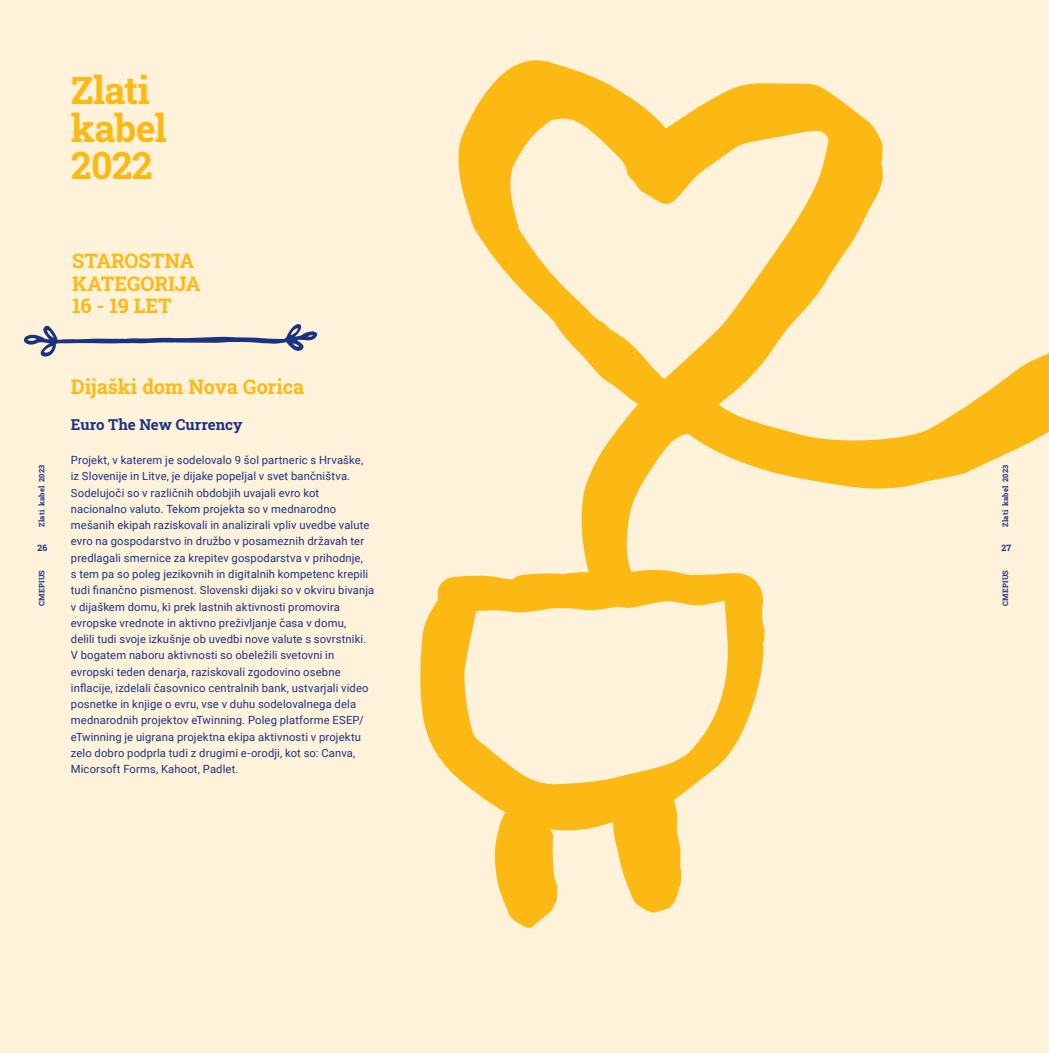
<style>
.page{position:relative;width:1049px;height:1053px;background:#fff}
.page>*{position:absolute;margin:0;border:0;box-sizing:border-box;transform-origin:0 0}
.t1{font:37.5px/37.5px "Roboto Slab";letter-spacing:-.015em;color:#fdb913}
.t2{font:20px/22.5px "Roboto Slab";letter-spacing:-.005em;color:#fdb913}
.t3{font:15px "Roboto Slab";letter-spacing:-.005em;color:#1b3281}
.t4{font:11.25px/16.2px "Roboto";letter-spacing:.01em;color:#1b3281}
.t5{font:8.75px "Roboto Slab";color:#1b3281}
.t6{font:7.5px "Roboto Slab";letter-spacing:.025em;color:#1b3281}
</style>
<div class="page">
<div style="left:0;top:0;width:1049px;height:1052px;background:#fff2db"></div>
<svg style="left:420px;top:603px;width:345px;height:228px"></svg>
<svg style="left:611px;top:778px;width:70px;height:135px"></svg>
<svg style="left:494px;top:794px;width:63px;height:134px"></svg>
<svg style="left:764px;top:353px;width:285px;height:136px;fill:#fdb913"></svg>
<svg style="left:436px;top:440px;width:328px;height:173px"></svg>
<svg style="left:458px;top:60px;width:427px;height:380px"></svg>
<svg style="left:24px;top:324px;width:293px;height:32px"></svg>
<h1 class="t1" style="left:71px;top:71px;width:97px">Zlati kabel<br>2022</h1>
<h2 class="t2" style="left:72px;top:249px;width:130px">STAROSTNA<br>KATEGORIJA<br>16 - 19 LET</h2>
<p class="t6" style="left:36px;top:527px;width:63px;rotate:-90deg">Zlati kabel 2023</p>
<p class="t5" style="left:38px;top:541px;width:11px">26</p>
<p class="t6" style="left:36px;top:605px;width:37px;rotate:-90deg">CMEPIUS</p>
<h2 class="t2" style="left:71px;top:375px;width:235px">Dijaški dom Nova Gorica</h2>
<h3 class="t3" style="left:71px;top:414px;width:173px">Euro The New Currency</h3>
<p class="t4" style="left:71px;top:451px;width:305px">Projekt, v katerem je sodelovalo 9 šol partneric s Hrvaške,<br>iz Slovenije in Litve, je dijake popeljal v svet bančništva.<br>Sodelujoči so v različnih obdobjih uvajali evro kot nacionalno valuto. Tekom projekta so v mednarodno mešanih ekipah raziskovali in analizirali vpliv uvedbe valute evro na gospodarstvo in družbo v posameznih državah ter predlagali smernice za krepitev gospodarstva v prihodnje,<br>s tem pa so poleg jezikovnih in digitalnih kompetenc krepili tudi finančno pismenost. Slovenski dijaki so v okviru bivanja v dijaškem domu, ki prek lastnih aktivnosti promovira evropske vrednote in aktivno preživljanje časa v domu,<br>delili tudi svoje izkušnje ob uvedbi nove valute s sovrstniki.<br>V bogatem naboru aktivnosti so obeležili svetovni in evropski teden denarja, raziskovali zgodovino osebne inflacije, izdelali časovnico centralnih bank, ustvarjali video posnetke in knjige o evru, vse v duhu sodelovalnega dela mednarodnih projektov eTwinning. Poleg platforme ESEP/ eTwinning je uigrana projektna ekipa aktivnosti v projektu zelo dobro podprla tudi z drugimi e-orodji, kot so: Canva, Micorsoft Forms, Kahoot, Padlet.</p>
<p class="t6" style="left:1000px;top:527px;width:63px;rotate:-90deg">Zlati kabel 2023</p>
<p class="t5" style="left:1001px;top:541px;width:11px">27</p>
<p class="t6" style="left:1000px;top:605px;width:37px;rotate:-90deg">CMEPIUS</p>
</div>
